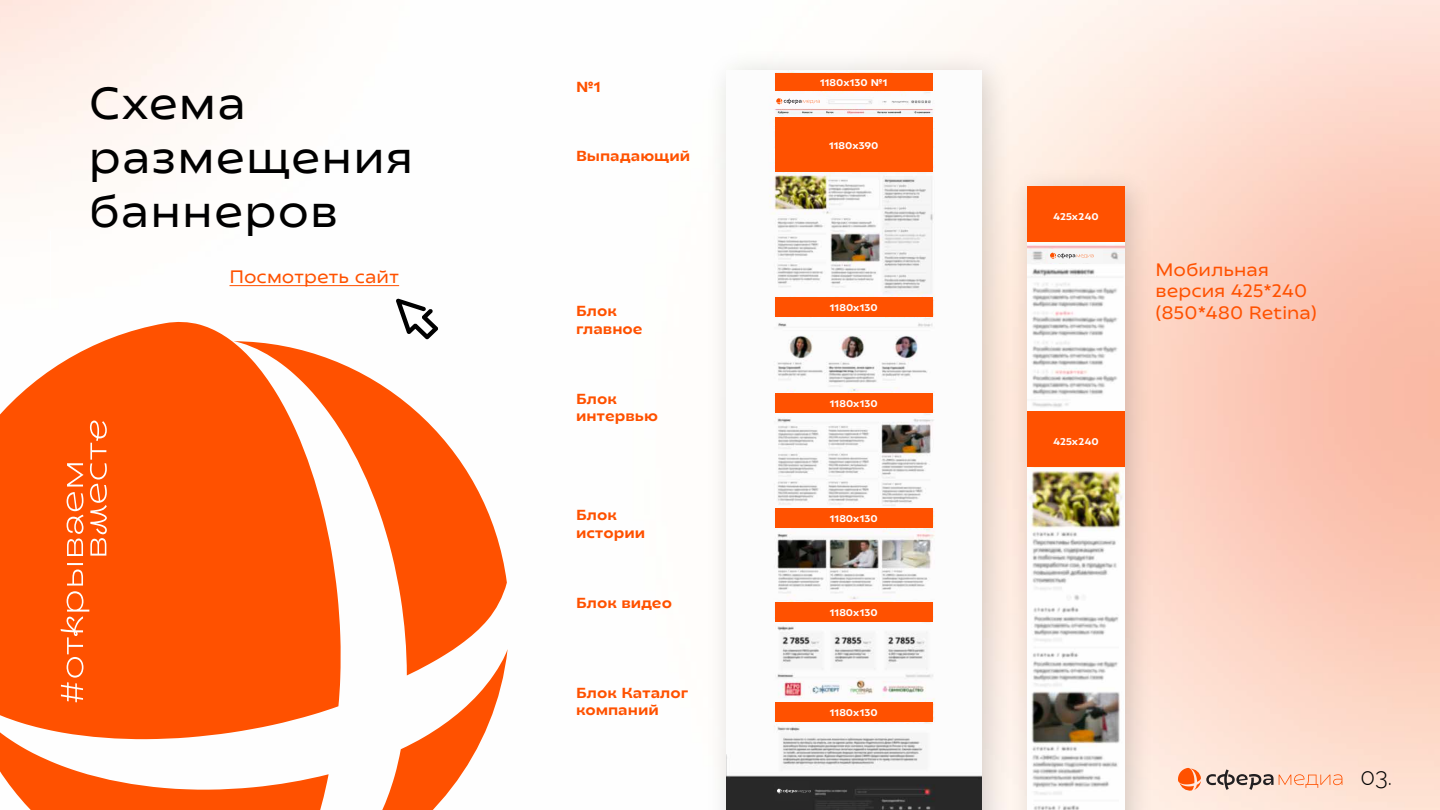
<style>
.page{position:relative;width:1440px;height:810px;background:#fff}
.page>*{position:absolute;margin:0;border:0;box-sizing:border-box;transform-origin:0 0}
.t1{font:500 45px/54px "Transforma Sans Trial";letter-spacing:.025em;color:#000}
.t2{font:100 24px "Raleway";color:#000}
.t3{font:500 18px/21.6px "Transforma Sans Trial";color:#ff5100}
.t4{font:700 14.55px/17.5px "Transforma Sans Trial";color:#ff5100}
.t5{font:700 9.75px "Transforma Sans Trial";letter-spacing:.005em;color:#fff}
</style>
<div class="page">
<svg style="left:1178px;top:768px;width:164px;height:23px;background:#e6bda9"></svg>
<div style="left:705px;top:48px;width:308px;height:762px;background:#000;opacity:.17"></div>
<img style="left:727px;top:70px;width:254px;height:58px">
<img style="left:727px;top:128px;width:254px;height:682px">
<div style="left:775px;top:73px;width:157px;height:18px;background:#ff5100"></div>
<div style="left:775px;top:298px;width:158px;height:19px;background:#ff5100"></div>
<div style="left:775px;top:393px;width:158px;height:19px;background:#ff5100"></div>
<div style="left:775px;top:117px;width:158px;height:55px;background:#ff5100"></div>
<div style="left:1009px;top:167px;width:144px;height:643px;background:#000;opacity:.17"></div>
<img style="left:1028px;top:242px;width:96px;height:568px">
<div style="left:1027px;top:186px;width:98px;height:56px;background:#ff5100"></div>
<div style="left:1027px;top:412px;width:98px;height:55px;background:#ff5100"></div>
<div style="left:775px;top:509px;width:158px;height:19px;background:#ff5100"></div>
<div style="left:775px;top:603px;width:158px;height:19px;background:#ff5100"></div>
<div style="left:775px;top:702px;width:158px;height:19px;background:#ff5100"></div>
<hr style="left:230px;top:285px;width:169px;height:1px;background:#ff5100">
<svg style="left:396px;top:299px;width:42px;height:40px"></svg>
<svg style="left:0;top:321px;width:234px;height:242px;background:#fe6720"></svg>
<svg style="left:234px;top:341px;width:270px;height:222px;fill:#ff5100"></svg>
<svg style="left:0;top:563px;width:508px;height:247px"></svg>
<svg style="left:67px;top:463px;width:16px;height:93px"></svg>
<svg style="left:90px;top:421px;width:17px;height:135px;background:#ff7d41"></svg>
<div style="left:773px;top:94px;width:42px;height:13px;background:#fdfbfc"></div>
<svg style="left:776px;top:98px;width:44px;height:6px"></svg>
<div style="left:1048px;top:250px;width:55px;height:13px;background:#f6f6f6"></div>
<svg style="left:1050px;top:253px;width:44px;height:6px"></svg>
<div style="left:775px;top:782px;width:34px;height:19px;background:#292929"></div>
<svg style="left:777px;top:789px;width:34px;height:4px"></svg>
<h1 class="t1" style="left:89px;top:76px;width:326px">Схема размещения баннеров</h1>
<p class="t3" style="left:230px;top:266px;width:171px">Посмотреть сайт</p>
<p class="t4" style="left:576px;top:78px;width:26px">№1</p>
<p class="t4" style="left:576px;top:147px;width:116px">Выпадающий</p>
<p class="t4" style="left:576px;top:302px;width:68px">Блок главное</p>
<p class="t4" style="left:576px;top:390px;width:84px">Блок интервью</p>
<p class="t4" style="left:576px;top:506px;width:71px">Блок истории</p>
<p class="t4" style="left:576px;top:594px;width:98px">Блок видео</p>
<p class="t4" style="left:576px;top:684px;width:114px">Блок Каталог компаний</p>
<p class="t5" style="left:820px;top:76px;width:69px">1180х130 №1</p>
<p class="t5" style="left:829px;top:139px;width:51px">1180х390</p>
<p class="t5" style="left:830px;top:302px;width:49px">1180х130</p>
<p class="t5" style="left:830px;top:397px;width:49px">1180х130</p>
<p class="t5" style="left:830px;top:513px;width:49px">1180х130</p>
<p class="t5" style="left:830px;top:607px;width:49px">1180х130</p>
<p class="t5" style="left:830px;top:706px;width:49px">1180х130</p>
<p class="t5" style="left:1053px;top:211px;width:47px">425х240</p>
<p class="t5" style="left:1053px;top:436px;width:47px">425х240</p>
<p class="t3" style="left:1156px;top:258px;width:163px">Мобильная версия 425*240 (850*480 Retina)</p>
<h2 class="t2" style="left:1360px;top:757px;width:33px">03.</h2>
</div>
